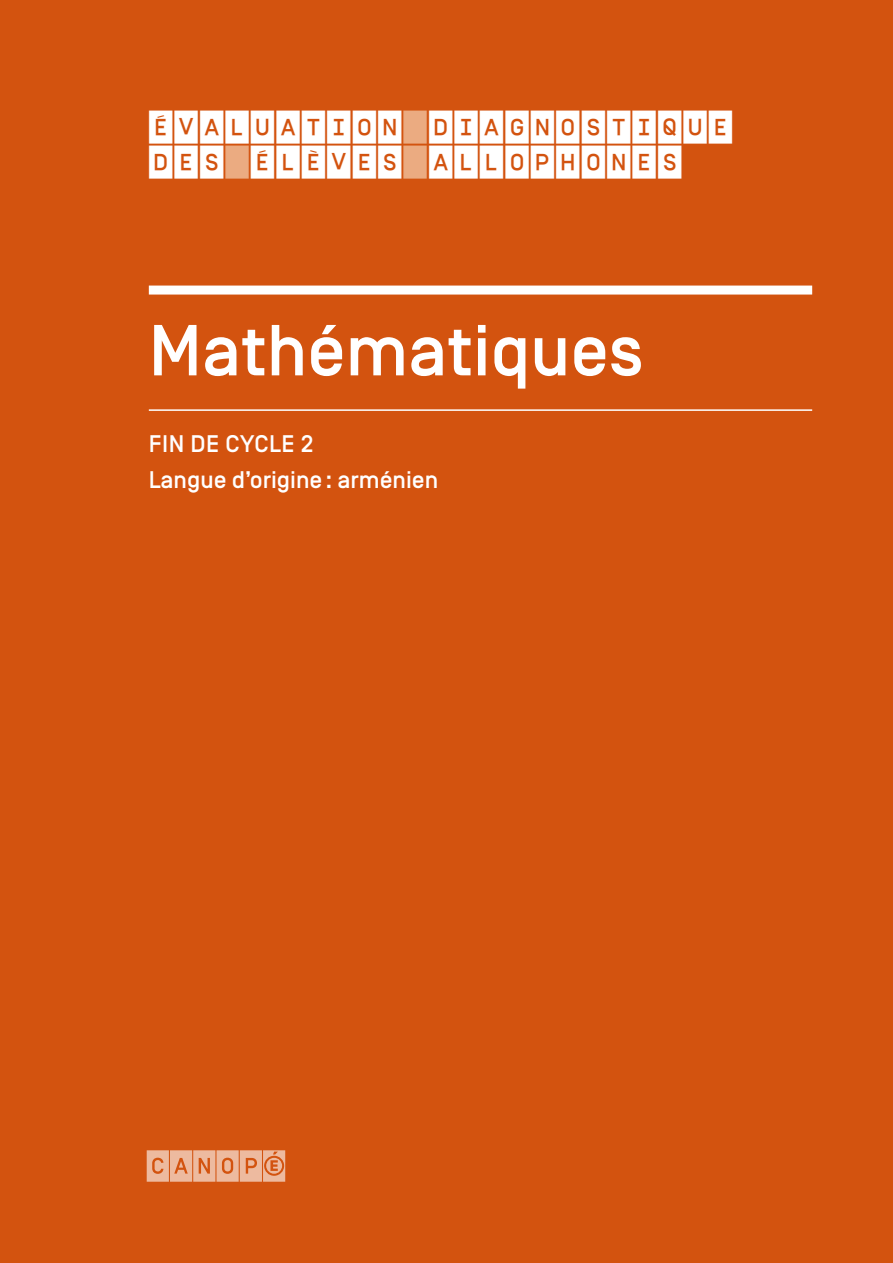
<style>
.page{position:relative;width:893px;height:1263px;background:#d3530f}
.page>*{position:absolute;margin:0;border:0;box-sizing:border-box;transform-origin:0 0}
.Titre_document{font:500 72px "Simplon BP";color:#fff}
.Titre_dossier{font:500 33px/35.2px "Simplon CNDP";letter-spacing:.04em;color:#fff}
.Texte_intro{font:500 24px "Simplon BP";color:#fff}
.Texte_intro-2{font:500 24px "Simplon BP";letter-spacing:.02em;color:#fff}
</style>
<div class="page">
<svg style="left:147px;top:1150px;width:138px;height:32px;background:#e7a582"></svg>
<div style="left:149px;top:286px;width:663px;height:9px;background:#fff"></div>
<hr style="left:149px;top:409px;width:663px;height:2px;background:#fff">
<p class="Titre_dossier" style="left:149px;top:109px;width:585px">ÉVALUATION DIAGNOSTIQUE<br>DES ÉLÈVES ALLOPHONES</p>
<p class="Titre_document" style="left:149px;top:309px;width:496px">Mathématiques</p>
<p class="Texte_intro-2" style="left:149px;top:430px;width:166px">FIN DE CYCLE 2</p>
<p class="Texte_intro" style="left:149px;top:466px;width:291px">Langue d’origine: arménien</p>
</div>
